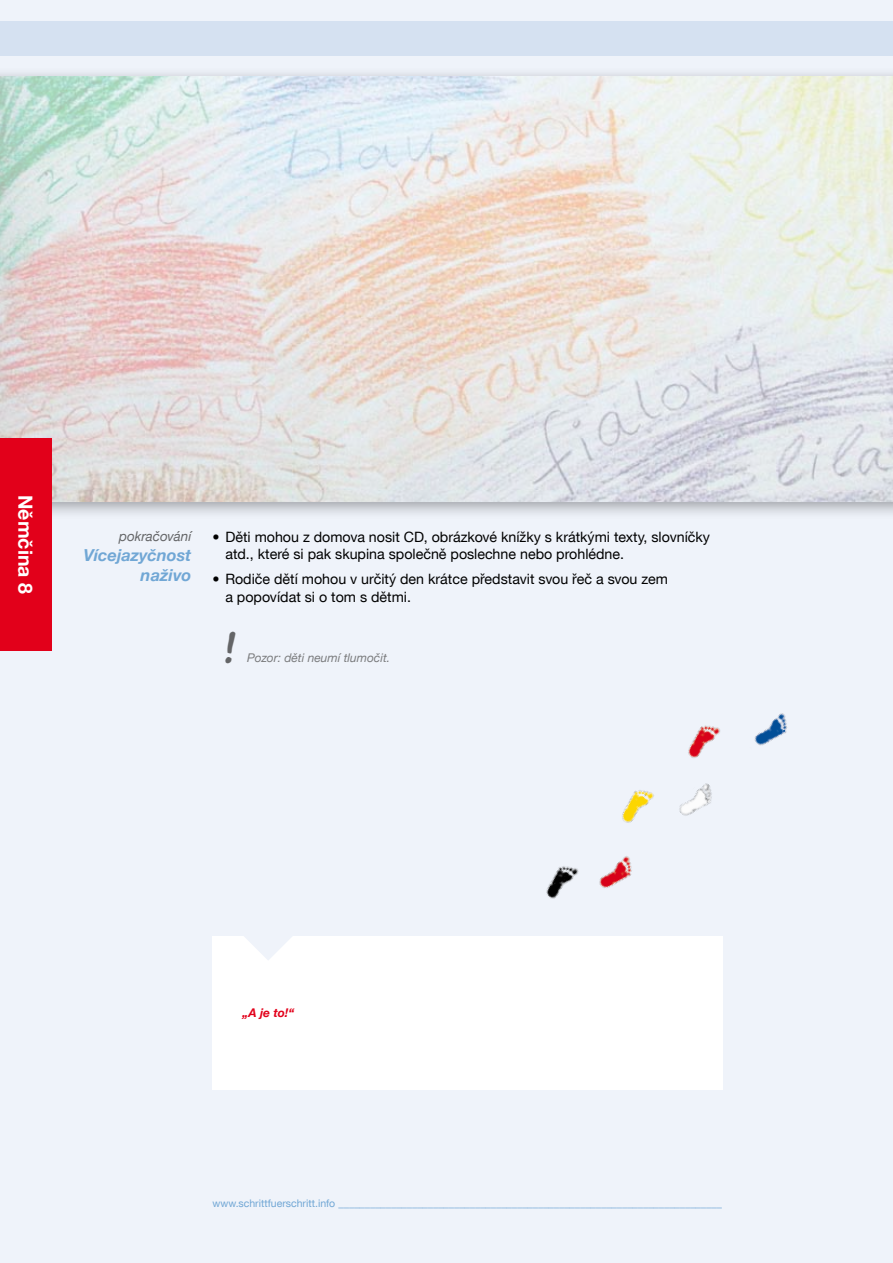
<style>
.page{position:relative;width:893px;height:1263px;background:#eff3fa}
.page>*{position:absolute;margin:0;border:0;box-sizing:border-box;transform-origin:0 0}
.t1{font:700 45px "Segoe Print";color:#646567}
.t2{font:700 19.5px "Helvetica Neue CE";color:#fff}
.t3{font:italic 700 16.5px/19.8px "Helvetica Neue CE";color:#71a7d5;text-align:right}
.t4{font:14.25px/17.1px "Helvetica Neue CE";color:#000}
.t5{font:italic 13.5px "Helvetica Neue CE";color:#646567}
.t6{font:italic 12px "Helvetica Neue CE";color:#7b7c7e}
.t7{font:italic 700 12px "Helvetica Neue CE";color:#e2001a}
.t8{font:10.5px "Helvetica Neue CE";color:#71a7d5}
</style>
<div class="page">
<div style="left:0;top:66px;width:893px;height:454px;background:#000;opacity:.35"></div>
<img style="left:0;top:77px;width:893px;height:425px">
<div style="left:0;top:21px;width:893px;height:34px;background:#d5e1f1"></div>
<div style="left:213px;top:936px;width:510px;height:154px;background:#fff"></div>
<svg style="left:244px;top:936px;width:48px;height:24px"></svg>
<div style="left:0;top:438px;width:51px;height:213px;background:#e2001a"></div>
<img style="left:546px;top:866px;width:33px;height:33px">
<img style="left:622px;top:790px;width:32px;height:33px">
<img style="left:754px;top:713px;width:33px;height:33px">
<img style="left:688px;top:725px;width:32px;height:33px">
<img style="left:599px;top:856px;width:33px;height:32px">
<img style="left:679px;top:783px;width:33px;height:33px">
<h2 class="t2" style="left:38px;top:495px;width:100px;rotate:90deg">Němčina 8</h2>
<p class="t5" style="left:119px;top:528px;width:74px">pokračování</p>
<p class="t3" style="left:83px;top:545px;width:109px">Vícejazyčnost naživo</p>
<p class="t4" style="left:225px;top:528px;width:486px;text-indent:-13px">• Děti mohou z domova nosit CD, obrázkové knížky s krátkými texty, slovníčky atd., které si pak skupina společně poslechne nebo prohlédne.</p>
<p class="t4" style="left:225px;top:571px;width:444px;text-indent:-13px">• Rodiče dětí mohou v určitý den krátce představit svou řeč a svou zem a popovídat si o tom s dětmi.</p>
<h1 class="t1" style="left:223px;top:607px;width:16px">!</h1>
<p class="t6" style="left:247px;top:650px;width:144px">Pozor: děti neumí tlumočit.</p>
<p class="t7" style="left:242px;top:1005px;width:53px">„A je to!“</p>
<p class="t8" style="left:213px;top:1197px;width:511px">www.schrittfuerschritt.info _________________________________________________________________________</p>
</div>
